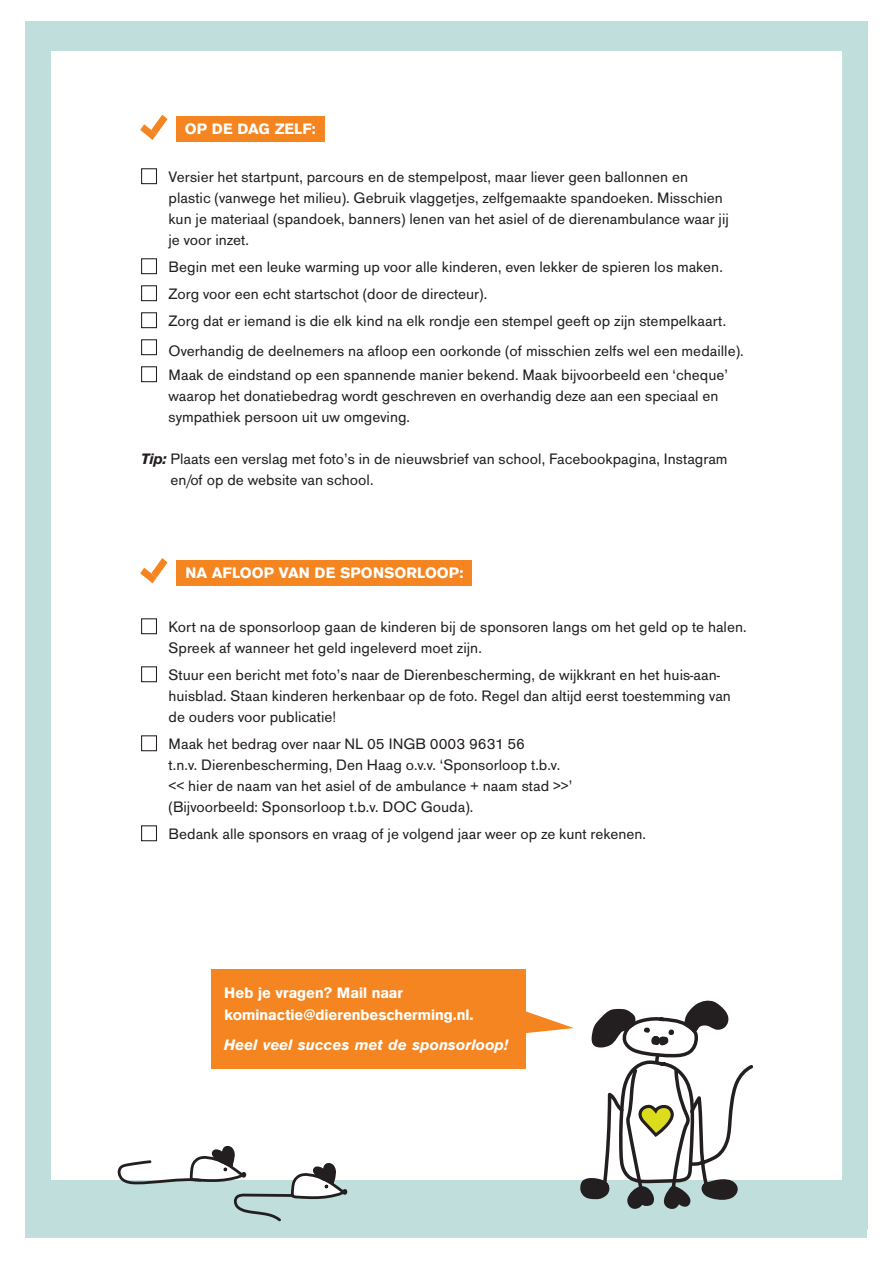
<style>
.page{position:relative;width:893px;height:1263px;background:#fff}
.page>*{position:absolute;margin:0;border:0;box-sizing:border-box;transform-origin:0 0}
.t1{font:15.75px/21px "Dierenbescherming Sans";color:#231f20}
.t2{font:700 15.75px/22px "Dierenbescherming Sans";color:#fff}
.t3{font:15.75px "Dierenbescherming Sans Bold Itali";letter-spacing:.01em;color:#fff}
.s1{font-family:"Dierenbescherming Sans Bold Itali"}
</style>
<div class="page">
<div style="left:141px;top:168px;width:16px;height:16px;background:#fff;border:1px solid #231f20"></div>
<div style="left:141px;top:258px;width:16px;height:16px;background:#fff;border:1px solid #231f20"></div>
<div style="left:141px;top:285px;width:16px;height:16px;background:#fff;border:1px solid #231f20"></div>
<div style="left:141px;top:312px;width:16px;height:16px;background:#fff;border:1px solid #231f20"></div>
<div style="left:141px;top:339px;width:16px;height:16px;background:#fff;border:1px solid #231f20"></div>
<div style="left:141px;top:366px;width:16px;height:16px;background:#fff;border:1px solid #231f20"></div>
<div style="left:141px;top:618px;width:16px;height:16px;background:#fff;border:1px solid #231f20"></div>
<div style="left:141px;top:666px;width:16px;height:16px;background:#fff;border:1px solid #231f20"></div>
<div style="left:141px;top:735px;width:16px;height:16px;background:#fff;border:1px solid #231f20"></div>
<div style="left:141px;top:825px;width:16px;height:16px;background:#fff;border:1px solid #231f20"></div>
<div style="left:176px;top:116px;width:149px;height:26px;background:#f58520"></div>
<svg style="left:140px;top:115px;width:27px;height:25px"></svg>
<div style="left:176px;top:560px;width:296px;height:25px;background:#f58520"></div>
<svg style="left:140px;top:558px;width:27px;height:25px"></svg>
<div style="left:26px;top:21px;width:25px;height:1215px;background:#c0dedc"></div>
<div style="left:26px;top:1180px;width:841px;height:57px;background:#c0dedc"></div>
<div style="left:842px;top:21px;width:25px;height:1209px;background:#c0dedc"></div>
<div style="left:26px;top:21px;width:841px;height:30px;background:#c0dedc"></div>
<div style="left:211px;top:969px;width:315px;height:100px;background:#f58520"></div>
<svg style="left:526px;top:1000px;width:228px;height:209px"></svg>
<svg style="left:117px;top:1145px;width:231px;height:77px"></svg>
<p class="t2" style="left:185px;top:117px;width:133px">OP DE DAG ZELF:</p>
<p class="t1" style="left:169px;top:165px;width:562px">Versier het startpunt, parcours en de stempelpost, maar liever geen ballonnen en plastic (vanwege het milieu). Gebruik vlaggetjes, zelfgemaakte spandoeken. Misschien kun je materiaal (spandoek, banners) lenen van het asiel of de dierenambulance waar jij je voor inzet.</p>
<p class="t1" style="left:169px;top:252px;width:559px;line-height:27px">Begin met een leuke warming up voor alle kinderen, even lekker de spieren los maken.<br>Zorg voor een echt startschot (door de directeur).<br>Zorg dat er iemand is die elk kind na elk rondje een stempel geeft op zijn stempelkaart.</p>
<p class="t1" style="left:169px;top:337px;width:577px;line-height:24px">Overhandig de deelnemers na afloop een oorkonde (of misschien zelfs wel een medaille).<br>Maak de eindstand op een spannende manier bekend. Maak bijvoorbeeld een ‘cheque’</p>
<p class="t1" style="left:169px;top:384px;width:551px">waarop het donatiebedrag wordt geschreven en overhandig deze aan een speciaal en sympathiek persoon uit uw omgeving.</p>
<p class="t1" style="left:171px;top:447px;width:559px;text-indent:-29px"><span class="s1">Tip:</span> Plaats een verslag met foto’s in de nieuwsbrief van school, Facebookpagina, Instagram en/of op de website van school.</p>
<p class="t2" style="left:185px;top:560px;width:279px">NA AFLOOP VAN DE SPONSORLOOP:</p>
<p class="t1" style="left:169px;top:615px;width:580px">Kort na de sponsorloop gaan de kinderen bij de sponsoren langs om het geld op te halen.<br>Spreek af wanneer het geld ingeleverd moet zijn.</p>
<p class="t1" style="left:169px;top:663px;width:564px">Stuur een bericht met foto’s naar de Dierenbescherming, de wijkkrant en het huis-aan&shy;huisblad. Staan kinderen herkenbaar op de foto. Regel dan altijd eerst toestemming van de ouders voor publicatie!</p>
<p class="t1" style="left:169px;top:732px;width:405px">Maak het bedrag over naar NL 05 INGB 0003 9631 56<br>t.n.v. Dierenbescherming, Den Haag o.v.v. ‘Sponsorloop t.b.v. &lt;&lt; hier de naam van het asiel of de ambulance + naam stad &gt;&gt;’ (Bijvoorbeeld: Sponsorloop t.b.v. DOC Gouda).</p>
<p class="t1" style="left:169px;top:822px;width:479px">Bedank alle sponsors en vraag of je volgend jaar weer op ze kunt rekenen.</p>
<p class="t2" style="left:224px;top:981px;width:251px">Heb je vragen? Mail naar kominactie@dierenbescherming.nl.</p>
<p class="t3" style="left:224px;top:1033px;width:286px">Heel veel succes met de sponsorloop!</p>
</div>
